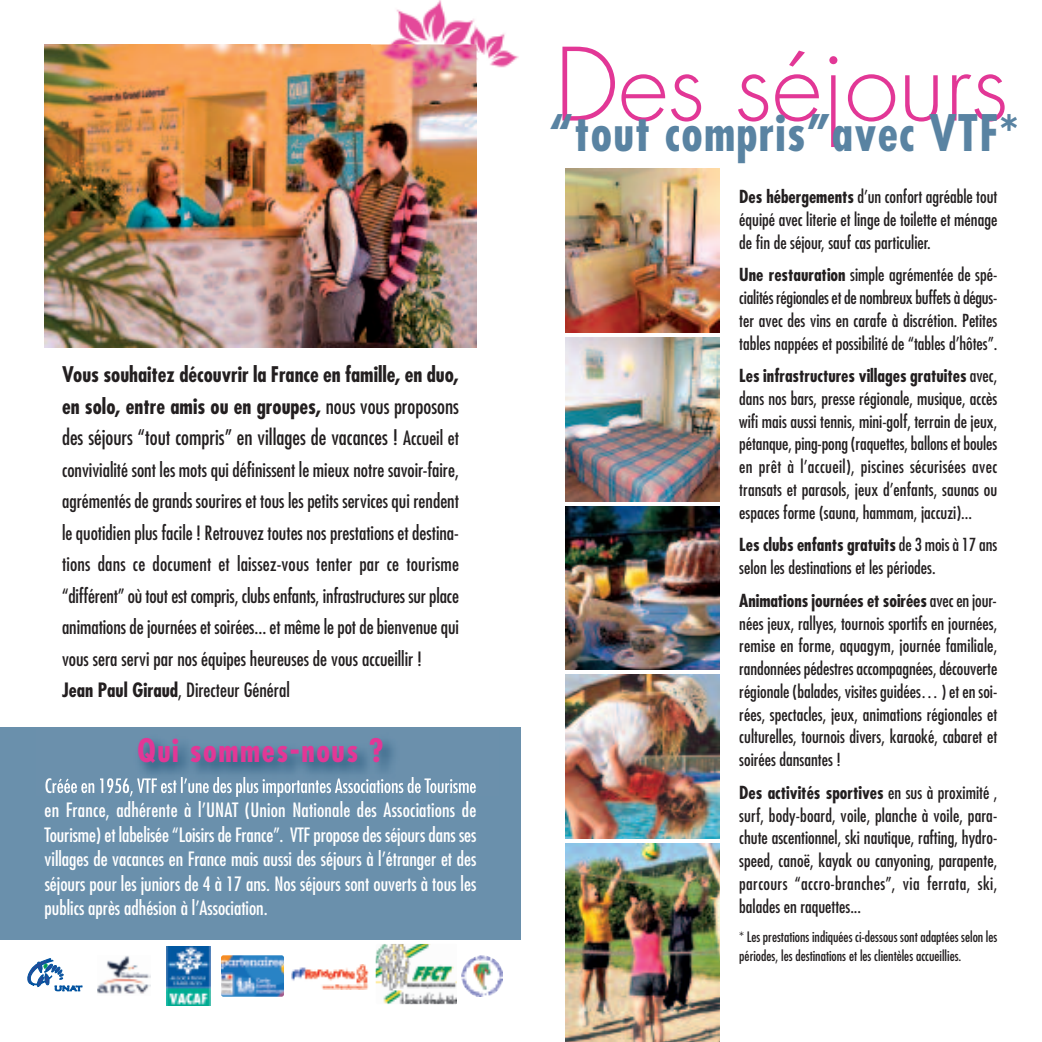
<style>
.page{position:relative;width:1042px;height:1042px;background:#fff}
.page>*{position:absolute;margin:0;border:0;box-sizing:border-box;transform-origin:0 0}
.t1{font:300 98px "Futura";color:#e23796}
.t2{font:700 condensed 49px "Futura";letter-spacing:.025em;color:#5983a2}
.t3{font:700 condensed 31.5px "Futura";letter-spacing:.05em;color:#e23796}
.t4{font:700 condensed 21px/31.5px "Futura";color:#231f20;text-align:justify}
.t5{font:condensed 19.25px/31.5px "Futura";color:#231f20}
.t6{font:condensed 19.25px/24.5px "Futura";color:#fff;text-align:justify}
.t7{font:condensed 17.5px/22.8px "Futura";color:#231f20;text-align:justify}
.t8{font:condensed 14px/19.2px "Futura";color:#231f20}
.s1{font-weight:400}
.s2{font-weight:400;font-size:19.25px}
.s3{font-weight:700}
</style>
<div class="page">
<div style="left:0;top:727px;width:521px;height:212px;background:#6a90ac"></div>
<img style="left:140px;top:742px;width:336px;height:53px">
<img style="left:45px;top:778px;width:131px;height:17px">
<img style="left:566px;top:169px;width:153px;height:163px">
<img style="left:566px;top:506px;width:153px;height:164px">
<img style="left:566px;top:675px;width:153px;height:163px">
<img style="left:566px;top:843px;width:153px;height:199px">
<img style="left:566px;top:337px;width:153px;height:164px">
<img style="left:45px;top:45px;width:431px;height:302px">
<svg style="left:28px;top:958px;width:54px;height:33px"></svg>
<img style="left:97px;top:955px;width:53px;height:39px">
<img style="left:167px;top:947px;width:43px;height:58px">
<img style="left:221px;top:955px;width:63px;height:41px;border-radius:2px">
<img style="left:292px;top:964px;width:76px;height:25px">
<img style="left:376px;top:944px;width:80px;height:60px;border-radius:2px">
<svg style="left:461px;top:955px;width:42px;height:42px"></svg>
<img style="left:462px;top:956px;width:41px;height:40px;border-radius:50%">
<img style="left:368px;top:0;width:151px;height:82px">
<img style="left:371px;top:45px;width:105px;height:49px">
<p class="t4" style="left:62px;top:360px;width:398px">Vous souhaitez découvrir la France en famille, en duo, en solo, entre amis ou en groupes, <span class="s1">nous vous proposons des séjours “tout compris” en villages de vacances !</span> <span class="s2">Accueil et</span></p>
<p class="t5" style="left:62px;top:455px;width:398px">convivialité sont les mots qui définissent le mieux notre savoir-faire, agrémentés de grands sourires et tous les petits services qui rendent le quotidien plus facile ! Retrouvez toutes nos prestations et destina&shy;tions dans ce document et laissez-vous tenter par ce tourisme “différent” où tout est compris, clubs enfants, infrastructures sur place animations de journées et soirées... et même le pot de bienvenue qui vous sera servi par nos équipes heureuses de vous accueillir !<br><span class="s3">Jean Paul Giraud</span>, Directeur Général</p>
<h3 class="t3" style="left:137px;top:736px;width:248px">Qui sommes-nous ?</h3>
<p class="t6" style="left:45px;top:799px;width:433px">en France, adhérente à l’UNAT (Union Nationale des Associations de Tourisme) et labelisée “Loisirs de France”. VTF propose des séjours dans ses villages de vacances en France mais aussi des séjours à l’étranger et des séjours pour les juniors de 4 à 17 ans. Nos séjours sont ouverts à tous les publics après adhésion à l’Association.</p>
<h1 class="t1" style="left:554px;top:40px;width:455px">Des séjours</h1>
<h2 class="t2" style="left:549px;top:111px;width:471px">“tout compris”avec VTF*</h2>
<p class="t7" style="left:739px;top:186px;width:259px"><span class="s3">Des hébergements</span> d’un confort agréable tout équipé avec literie et linge de toilette et ménage de fin de séjour, sauf cas particulier.</p>
<p class="t7" style="left:739px;top:264px;width:259px"><span class="s3">Une restauration</span> simple agrémentée de spé&shy;cialités régionales et de nombreux buffets à dégus&shy;ter avec des vins en carafe à discrétion. Petites tables nappées et possibilité de “tables d’hôtes”.</p>
<p class="t7" style="left:739px;top:365px;width:259px"><span class="s3">Les infrastructures villages gratuites</span> avec, dans nos bars, presse régionale, musique, accès wifi mais aussi tennis, mini-golf, terrain de jeux, pétanque, ping-pong (raquettes, ballons et boules en prêt à l’accueil), piscines sécurisées avec transats et parasols, jeux d’enfants, saunas ou espaces forme (sauna, hammam, jaccuzi)...</p>
<p class="t7" style="left:739px;top:534px;width:259px"><span class="s3">Les clubs enfants gratuits</span> de 3 mois à 17 ans selon les destinations et les périodes.</p>
<p class="t7" style="left:739px;top:590px;width:259px"><span class="s3">Animations journées et soirées</span> avec en jour&shy;nées jeux, rallyes, tournois sportifs en journées, remise en forme, aquagym, journée familiale, randonnées pédestres accompagnées, découverte régionale (balades, visites guidées… ) et en soi&shy;rées, spectacles, jeux, animations régionales et culturelles, tournois divers, karaoké, cabaret et soirées dansantes !</p>
<p class="t7" style="left:739px;top:782px;width:259px"><span class="s3">Des activités sportives</span> en sus à proximité , surf, body-board, voile, planche à voile, para&shy;chute ascentionnel, ski nautique, rafting, hydro&shy;speed, canoë, kayak ou canyoning, parapente, parcours “accro-branches”, via ferrata, ski, balades en raquettes...</p>
<p class="t8" style="left:739px;top:928px;width:259px">* Les prestations indiquées ci-dessous sont adaptées selon les périodes, les destinations et les clientèles accueillies.</p>
</div>
